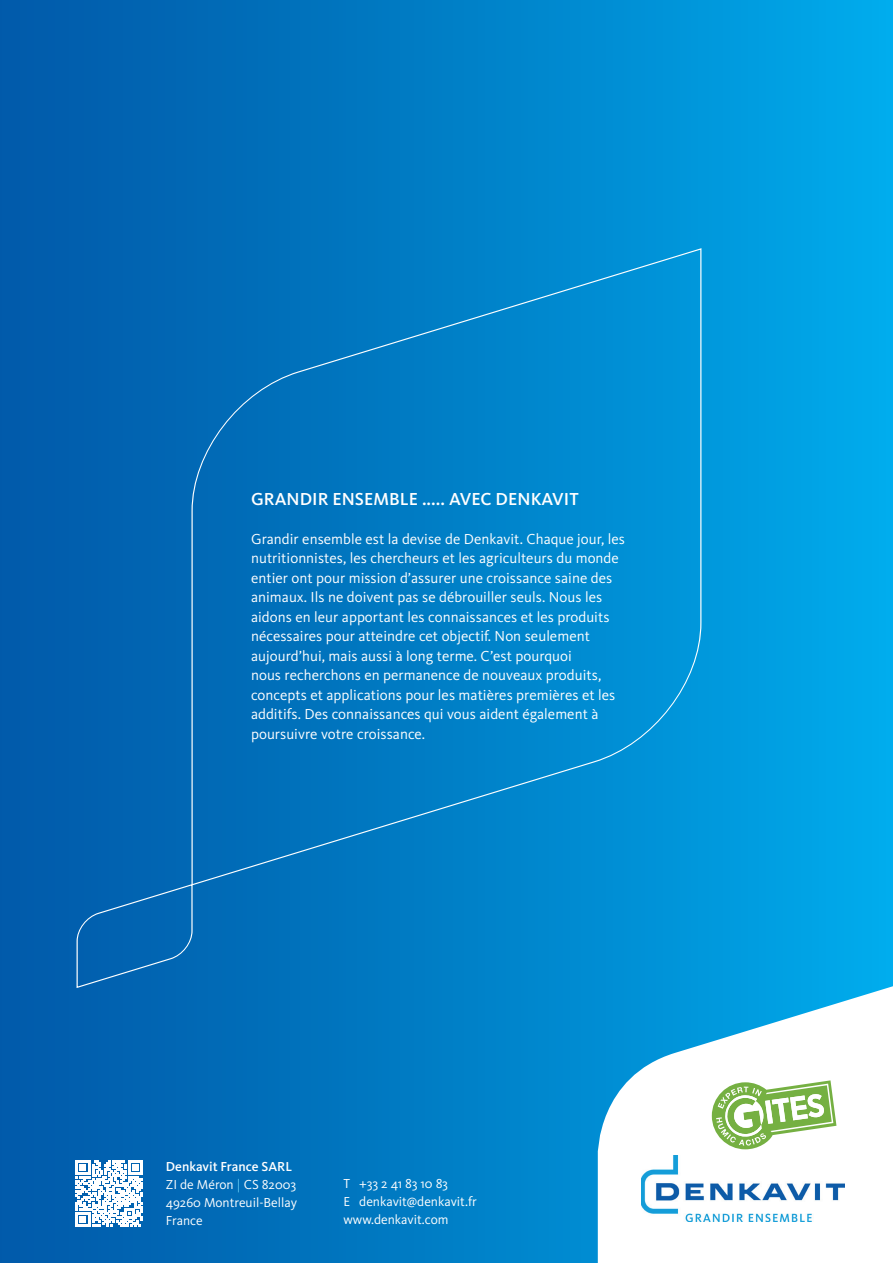
<style>
.page{position:relative;width:893px;height:1263px;background:#fff}
.page>*{position:absolute;margin:0;border:0;box-sizing:border-box;transform-origin:0 0}
.t1{font:500 18px "Kievit OT";letter-spacing:.005em;color:#fff}
.t2{font:15px/19.5px "Kievit OT";letter-spacing:.005em;color:#fff}
.t3{font:13.5px/18px "Kievit OT";color:#fff;text-align:justify}
.t4{font:500 13.5px "Kievit";color:#fff}
.s1{color:#6bcff6}
</style>
<div class="page">
<div style="left:0;top:0;width:893px;height:1263px;background:linear-gradient(to right,#0156a6,#00aaea)"></div>
<svg style="left:598px;top:986px;width:295px;height:277px"></svg>
<svg style="left:191px;top:247px;width:511px;height:639px;background:#017fc7"></svg>
<div style="left:76px;top:883px;width:117px;height:106px;background:#0164b1"></div>
<svg style="left:76px;top:1160px;width:66px;height:67px"></svg>
<svg style="left:712px;top:1080px;width:124px;height:69px"></svg>
<img style="left:641px;top:1155px;width:203px;height:66px">
<p class="t1" style="left:251px;top:489px;width:329px">GRANDIR ENSEMBLE ..... AVEC DENKAVIT</p>
<p class="t2" style="left:251px;top:529px;width:375px">Grandir ensemble est la devise de Denkavit. Chaque jour, les nutritionnistes, les chercheurs et les agriculteurs du monde entier ont pour mission d’assurer une croissance saine des animaux. Ils ne doivent pas se débrouiller seuls. Nous les aidons en leur apportant les connaissances et les produits nécessaires pour atteindre cet objectif. Non seulement aujourd’hui, mais aussi à long terme. C’est pourquoi<br>nous recherchons en permanence de nouveaux produits, concepts et applications pour les matières premières et les additifs. Des connaissances qui vous aident également à poursuivre votre croissance.</p>
<p class="t4" style="left:166px;top:1158px;width:128px">Denkavit France SARL</p>
<p class="t3" style="left:166px;top:1175px;width:133px">ZI de Méron <span class="s1">|</span> CS 82003<br>49260 Montreuil-Bellay France</p>
<p class="t3" style="left:343px;top:1174px;width:135px;text-align:left">T +33 2 41 83 10 83<br>E denkavit@denkavit.fr www.denkavit.com</p>
</div>
